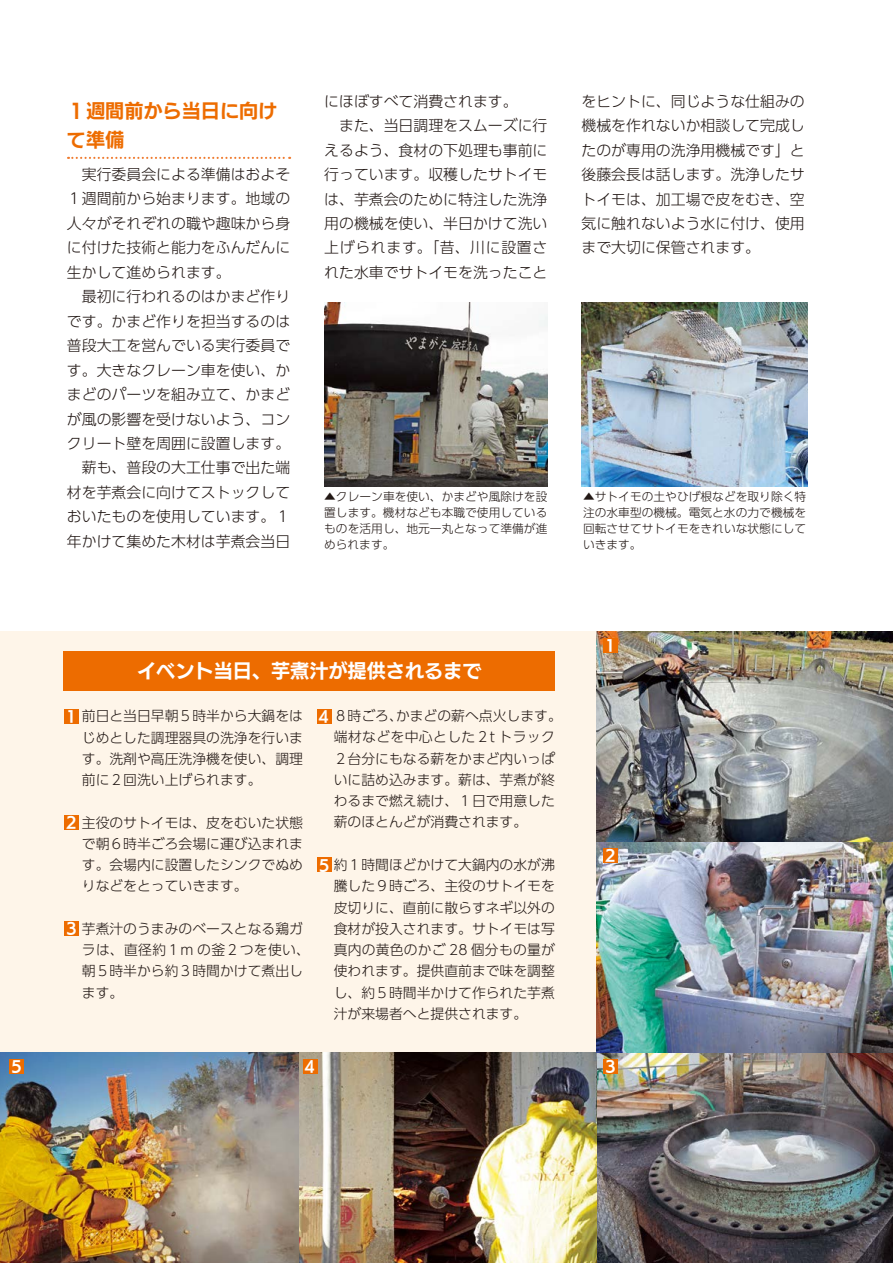
<style>
.page{position:relative;width:893px;height:1263px;background:#fff}
.page>*{position:absolute;margin:0;border:0;box-sizing:border-box;transform-origin:0 0}
.t1{font:19.2px "UD Kakugo Large Pr 6 N B";color:#fff}
.t2{font:19.2px/28.7px "UD Kakugo Large Pr 6 N B";color:#ed6c00}
.t3{font:300 14.85px/24.5px "UD Shin Go Pr 6 N";color:#221815}
.t4{font:14.85px "UD Kakugo Large Pr 6 N B";color:#fff}
.t5{font:300 13.8px/21.3px "UD Shin Go Pr 6 N";color:#221815;text-align:justify}
.t6{font:300 11.7px/15.9px "UD Shin Go Pr 6 N";letter-spacing:.005em;color:#221815;text-align:justify}
.s1{font-family:"UD Kakugo Large Pr 6 N B";font-weight:400;font-size:14.85px;color:#fff}
</style>
<div class="page">
<div style="left:0;top:631px;width:597px;height:422px;background:#fef5e9"></div>
<img style="left:597px;top:1052px;width:296px;height:211px">
<img style="left:298px;top:1052px;width:299px;height:211px">
<img style="left:0;top:1052px;width:298px;height:211px">
<img style="left:597px;top:842px;width:296px;height:210px">
<img style="left:597px;top:631px;width:296px;height:211px">
<svg style="left:68px;top:157px;width:222px;height:2px"></svg>
<div style="left:64px;top:651px;width:491px;height:40px;background:#ed6c00"></div>
<div style="left:64px;top:709px;width:15px;height:14px;background:#ed6c00"></div>
<div style="left:603px;top:638px;width:15px;height:14px;background:#ed6c00"></div>
<div style="left:64px;top:815px;width:15px;height:15px;background:#ed6c00"></div>
<div style="left:603px;top:848px;width:15px;height:15px;background:#ed6c00"></div>
<div style="left:64px;top:921px;width:15px;height:15px;background:#ed6c00"></div>
<div style="left:603px;top:1059px;width:15px;height:15px;background:#ed6c00"></div>
<div style="left:317px;top:857px;width:15px;height:15px;background:#ed6c00"></div>
<div style="left:9px;top:1059px;width:15px;height:15px;background:#ed6c00"></div>
<div style="left:317px;top:709px;width:15px;height:14px;background:#ed6c00"></div>
<div style="left:303px;top:1059px;width:15px;height:15px;background:#ed6c00"></div>
<img style="left:324px;top:303px;width:223px;height:183px">
<img style="left:581px;top:303px;width:227px;height:183px">
<p class="t2" style="left:67px;top:97px;width:212px">１週間前から当日に向けて準備</p>
<p class="t3" style="left:67px;top:162px;width:225px">　実行委員会による準備はおよそ<br>１週間前から始まります。地域の人々がそれぞれの職や趣味から身に付けた技術と能力をふんだんに生かして進められます。<br>　最初に行われるのはかまど作りです。かまど作りを担当するのは普段大工を営んでいる実行委員です。大きなクレーン車を使い、かまどのパーツを組み立て、かまどが風の影響を受けないよう、コンクリート壁を周囲に設置します。　薪も、普段の大工仕事で出た端材を芋煮会に向けてストックしておいたものを使用しています。１年かけて集めた木材は芋煮会当日</p>
<p class="t3" style="left:324px;top:88px;width:225px">にほぼすべて消費されます。<br>　また、当日調理をスムーズに行えるよう、食材の下処理も事前に行っています。収穫したサトイモは、芋煮会のために特注した洗浄用の機械を使い、半日かけて洗い上げられます。「昔、川に設置された水車でサトイモを洗ったこと</p>
<p class="t3" style="left:581px;top:88px;width:225px;text-align:justify">をヒントに、同じような仕組みの機械を作れないか相談して完成したのが専用の洗浄用機械です」と後藤会長は話します。洗浄したサトイモは、加工場で皮をむき、空気に触れないよう水に付け、使用まで大切に保管されます。</p>
<p class="t6" style="left:324px;top:488px;width:225px">▲クレーン車を使い、かまどや風除けを設置します。機材なども本職で使用しているものを活用し、地元一丸となって準備が進められます。</p>
<p class="t6" style="left:583px;top:488px;width:225px">▲サトイモの土やひげ根などを取り除く特注の水車型の機械。電気と水の力で機械を回転させてサトイモをきれいな状態にしていきます。</p>
<p class="t4" style="left:603px;top:637px;width:16px">１</p>
<p class="t1" style="left:137px;top:660px;width:346px">イベント当日、芋煮汁が提供されるまで</p>
<p class="t5" style="left:82px;top:705px;width:223px;text-indent:-18px"><span class="s1">１</span>前日と当日早朝５時半から大鍋をはじめとした調理器具の洗浄を行います。洗剤や高圧洗浄機を使い、調理前に２回洗い上げられます。</p>
<p class="t5" style="left:82px;top:811px;width:223px;text-indent:-18px"><span class="s1">２</span>主役のサトイモは、皮をむいた状態で朝６時半ごろ会場に運び込まれます。会場内に設置したシンクでぬめりなどをとっていきます。</p>
<p class="t5" style="left:82px;top:917px;width:230px;text-align:left;text-indent:-18px"><span class="s1">３</span>芋煮汁のうまみのベースとなる鶏ガラは、直径約１m の釜２つを使い、朝５時半から約３時間かけて煮出します。</p>
<p class="t5" style="left:334px;top:705px;width:230px;text-align:left;text-indent:-17px"><span class="s1">４</span>８時ごろ、かまどの薪へ点火します。端材などを中心とした２t トラック<br>２台分にもなる薪をかまど内いっぱいに詰め込みます。薪は、芋煮が終わるまで燃え続け、１日で用意した薪のほとんどが消費されます。</p>
<p class="t5" style="left:334px;top:854px;width:223px;text-indent:-17px"><span class="s1">５</span>約１時間ほどかけて大鍋内の水が沸騰した９時ごろ、主役のサトイモを皮切りに、直前に散らすネギ以外の食材が投入されます。サトイモは写真内の黄色のかご 28 個分もの量が使われます。提供直前まで味を調整し、約５時間半かけて作られた芋煮汁が来場者へと提供されます。</p>
<p class="t4" style="left:9px;top:1058px;width:16px">５</p>
<p class="t4" style="left:303px;top:1058px;width:16px">４</p>
<p class="t4" style="left:603px;top:847px;width:16px">２</p>
<p class="t4" style="left:603px;top:1058px;width:16px">３</p>
</div>
